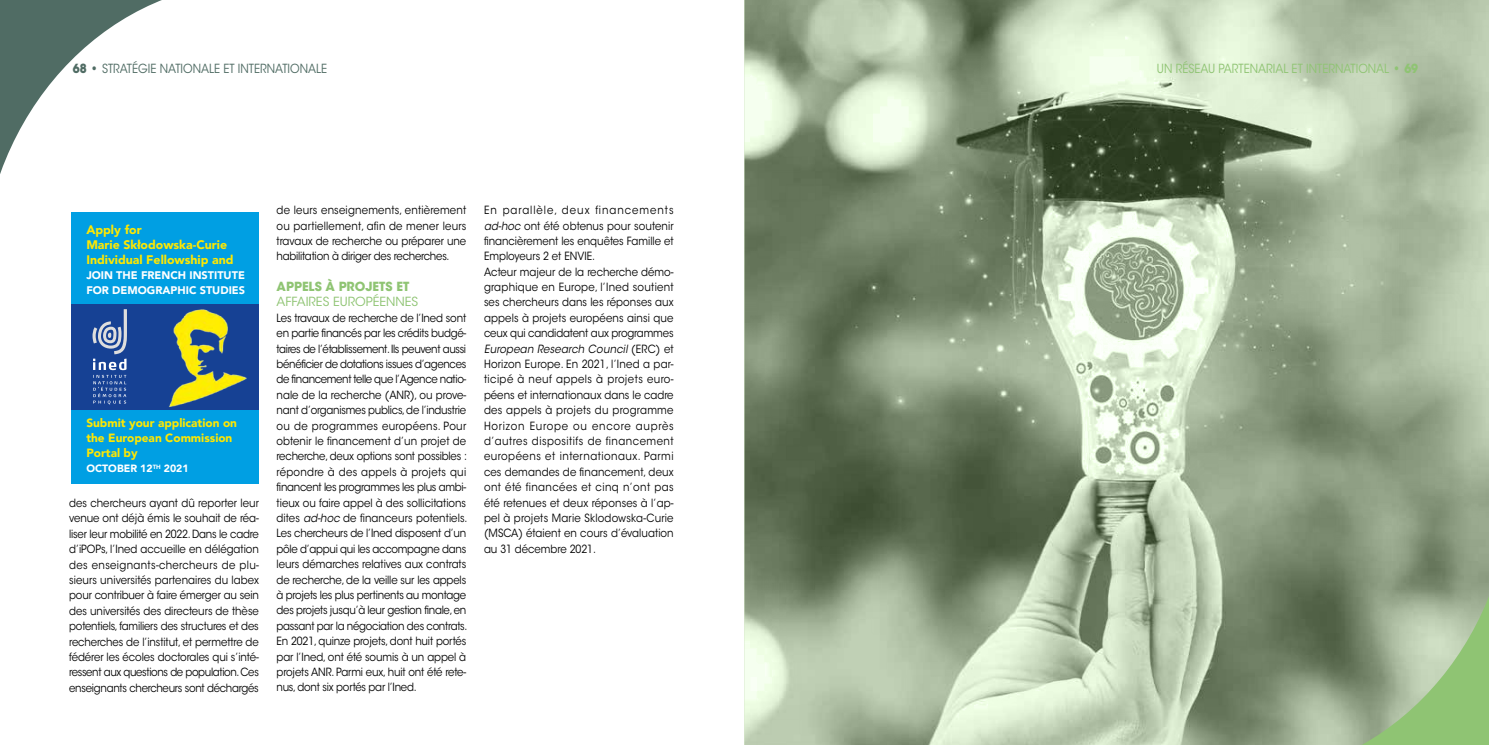
<style>
.page{position:relative;width:1489px;height:745px;background:#fff}
.page>*{position:absolute;margin:0;border:0;box-sizing:border-box;transform-origin:0 0}
.t1{font:12.5px "ITC Avant Garde Std";color:#506c64;scale:.9 1}
.t2{font:12.5px "ITC Avant Garde Std";color:#8fc473;scale:.9 1}
.t3{font:12.5px "ITC Avant Garde Std";color:#8fc473}
.t4{font:700 12.5px "ITC Avant Garde Std";color:#8fc473}
.t5{font:900 12.25px/15px "Avenir LT Std";color:#ffe800}
.t6{font:900 11.88px/15px "Avenir LT Std";color:#ffe800}
.t7{font:11.25px/15.4px "ITC Avant Garde Std";letter-spacing:-.01em;color:#000;text-align:justify;scale:.9 1}
.t8{font:11.25px/15.4px "ITC Avant Garde Std";letter-spacing:.015em;color:#000;scale:.9 1}
.t9{font:900 10.88px/15px "Avenir LT Std";color:#fff}
.t10{font:900 10.5px "Avenir LT Std";color:#fff}
.s1{font-weight:700}
.s2{font-style:italic}
</style>
<div class="page">
<img style="left:744px;top:0;width:744px;height:744px">
<svg style="left:0;top:0;width:162px;height:174px"></svg>
<svg style="left:1238px;top:505px;width:250px;height:239px;background:#879c7a"></svg>
<div style="left:71px;top:212px;width:187px;height:271px;background:#009fe3"></div>
<div style="left:71px;top:304px;width:187px;height:105px;background:#164194"></div>
<img style="left:169px;top:309px;width:78px;height:98px">
<svg style="left:92px;top:309px;width:35px;height:95px"></svg>
<p class="t1" style="left:73px;top:61px;width:284px"><span class="s1">68 •</span> STRATÉGIE NATIONALE ET INTERNATIONALE</p>
<p class="t2" style="left:1156px;top:61px;width:292px">UN RÉSEAU PARTENARIAL ET INTERNATIONAL <span class="s1">• 69</span></p>
<p class="t5" style="left:86px;top:222px;width:149px">Apply for<br>Marie Skłodowska-Curie<br>Individual Fellowship and</p>
<p class="t9" style="left:86px;top:267px;width:160px">JOIN THE FRENCH INSTITUTE<br>FOR DEMOGRAPHIC STUDIES</p>
<p class="t6" style="left:86px;top:415px;width:152px">Submit your application on the European Commission<br>Portal by</p>
<p class="t10" style="left:86px;top:462px;width:104px">OCTOBER 12<sup>TH</sup> 2021</p>
<p class="t7" style="left:69px;top:495px;width:212px">des chercheurs ayant dû reporter leur venue ont déjà émis le souhait de réa&shy;liser leur mobilité en 2022. Dans le cadre d’iPOPs, l’Ined accueille en délégation des enseignants-chercheurs de plu&shy;sieurs universités partenaires du labex pour contribuer à faire émerger au sein des universités des directeurs de thèse potentiels, familiers des structures et des recherches de l’institut, et permettre de fédérer les écoles doctorales qui s’inté&shy;ressent aux questions de population. Ces enseignants chercheurs sont déchargés</p>
<p class="t7" style="left:276px;top:202px;width:212px">de leurs enseignements, entièrement ou partiellement, afin de mener leurs travaux de recherche ou préparer une habilitation à diriger des recherches.</p>
<p class="t4" style="left:276px;top:278px;width:134px">APPELS À PROJETS ET</p>
<p class="t3" style="left:276px;top:294px;width:143px">AFFAIRES EUROPÉENNES</p>
<p class="t7" style="left:276px;top:310px;width:214px;text-align:left">Les travaux de recherche de l’Ined sont en partie financés par les crédits budgé&shy;taires de l’établissement. Ils peuvent aussi bénéficier de dotations issues d’agences de financement telle que l’Agence natio&shy;nale de la recherche (ANR), ou prove&shy;nant d’organismes publics, de l’industrie ou de programmes européens. Pour obtenir le financement d’un projet de recherche, deux options sont possibles : répondre à des appels à projets qui financent les programmes les plus ambi&shy;tieux ou faire appel à des sollicitations dites <span class="s2">ad-hoc</span> de financeurs potentiels.<br>Les chercheurs de l’Ined disposent d’un pôle d’appui qui les accompagne dans leurs démarches relatives aux contrats de recherche, de la veille sur les appels à projets les plus pertinents au montage des projets jusqu’à leur gestion finale, en passant par la négociation des contrats.<br>En 2021, quinze projets, dont huit portés par l’Ined, ont été soumis à un appel à projets ANR. Parmi eux, huit ont été rete&shy;nus, dont six portés par l’Ined.</p>
<p class="t8" style="left:484px;top:202px;width:212px">En parallèle, deux financements <span class="s2">ad-hoc</span> ont été obtenus pour soutenir financièrement les enquêtes Famille et Employeurs 2 et ENVIE.<br>Acteur majeur de la recherche démo&shy;graphique en Europe, l’Ined soutient ses chercheurs dans les réponses aux appels à projets européens ainsi que ceux qui candidatent aux programmes <span class="s2">European Research Council</span> (ERC) et Horizon Europe. En 2021, l’Ined a par&shy;ticipé à neuf appels à projets euro&shy;péens et internationaux dans le cadre des appels à projets du programme Horizon Europe ou encore auprès d’autres dispositifs de financement européens et internationaux. Parmi ces demandes de financement, deux ont été financées et cinq n’ont pas été retenues et deux réponses à l’ap&shy;pel à projets Marie Sklodowska-Curie (MSCA) étaient en cours d’évaluation au 31 décembre 2021.</p>
</div>
